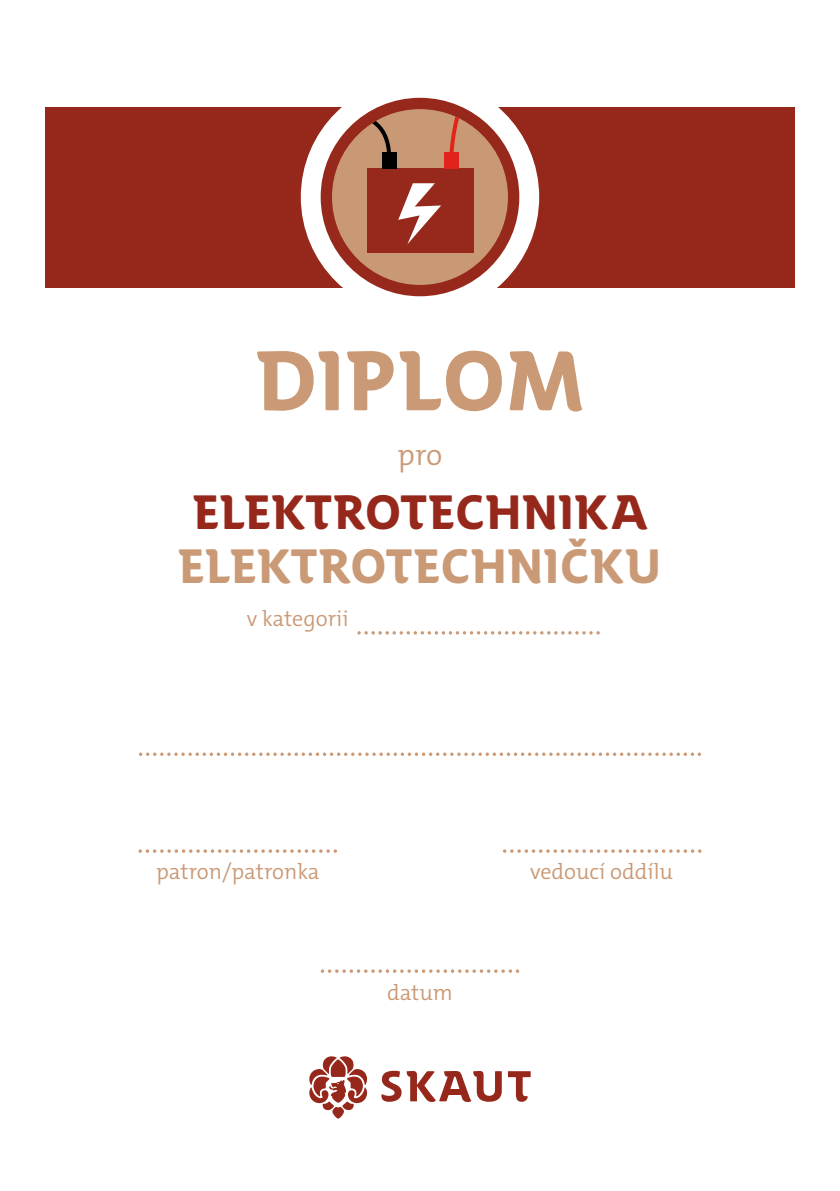
<style>
.page{position:relative;width:840px;height:1191px;background:#fff}
.page>*{position:absolute;margin:0;border:0;box-sizing:border-box;transform-origin:0 0}
.t1{font:700 84px "SKAUT";letter-spacing:-.01em;color:#ca9975}
.odborka_dvou{font:700 48px/54px "SKAUT";color:#ca9975;text-align:center}
.t2{font:300 30px "The Mix C5";color:#ca9975}
.t3{font:300 22px "The Mix C5";color:#ca9975}
.s1{color:#96281b}
</style>
<div class="page">
<div style="left:45px;top:107px;width:749px;height:180px;background:#96281b"></div>
<div style="left:300px;top:78px;width:239px;height:238px;background:#fff;border-radius:50%"></div>
<svg style="left:148px;top:752px;width:552px;height:4px"></svg>
<svg style="left:309px;top:1056px;width:58px;height:62px"></svg>
<svg style="left:507px;top:1071px;width:23px;height:30px"></svg>
<svg style="left:381px;top:1070px;width:120px;height:32px"></svg>
<svg style="left:147px;top:849px;width:189px;height:4px"></svg>
<svg style="left:511px;top:849px;width:189px;height:4px"></svg>
<svg style="left:329px;top:969px;width:189px;height:4px"></svg>
<div style="left:320px;top:98px;width:199px;height:198px;background:#96291b;border-radius:50%"></div>
<div style="left:332px;top:109px;width:175px;height:176px;background:#c99975;border-radius:50%"></div>
<div style="left:367px;top:169px;width:106px;height:84px;background:#96291b"></div>
<svg style="left:398px;top:183px;width:43px;height:61px"></svg>
<div style="left:381px;top:152px;width:15px;height:17px;background:#000"></div>
<div style="left:443px;top:152px;width:15px;height:17px;background:#e0241b"></div>
<svg style="left:372px;top:121px;width:19px;height:35px"></svg>
<svg style="left:449px;top:117px;width:10px;height:41px"></svg>
<svg style="left:366px;top:631px;width:232px;height:3px"></svg>
<p class="t1" style="left:255px;top:330px;width:333px">DIPLOM</p>
<p class="t2" style="left:397px;top:435px;width:46px">pro</p>
<p class="odborka_dvou" style="left:178px;top:485px;width:485px"><span class="s1">ELEKTROTECHNIKA<br></span>ELEKTROTECHNIČKU</p>
<p class="t3" style="left:247px;top:605px;width:103px">v kategorii</p>
<p class="t3" style="left:156px;top:858px;width:165px">patron/patronka</p>
<p class="t3" style="left:530px;top:858px;width:144px">vedoucí oddílu</p>
<p class="t3" style="left:387px;top:978px;width:67px">datum</p>
</div>
